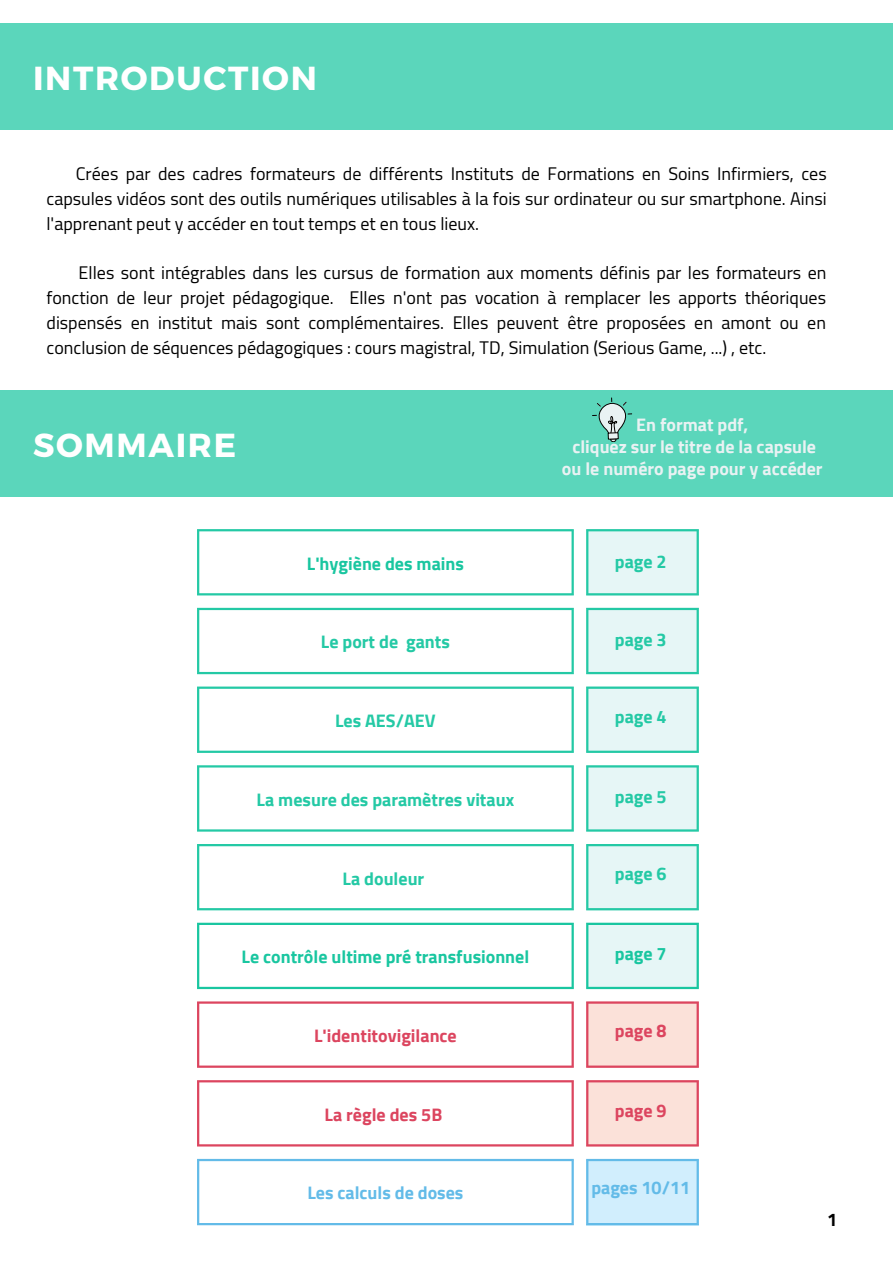
<style>
.page{position:relative;width:893px;height:1264px;background:#fff}
.page>*{position:absolute;margin:0;border:0;box-sizing:border-box;transform-origin:0 0}
.t1{font:700 33.3px "Montserrat";letter-spacing:.05em;color:#fff}
.t2{font:18px/24.8px "Cairo";color:#000;text-align:justify}
.t3{font:700 18px "Cairo";color:#24c9a5}
.t4{font:700 18px/22.5px "Cairo";color:#e9f2f3;text-align:center}
.t5{font:700 18px "Cairo";color:#19c6a0}
.t6{font:700 18px "Cairo";color:#dc455f}
.t7{font:700 18px "Cairo";color:#63bbe8}
.t8{font:700 18px "Cairo";color:#000}
</style>
<div class="page">
<div style="left:0;top:23px;width:892px;height:107px;background:#5bd6bb"></div>
<div style="left:0;top:390px;width:892px;height:107px;background:#5bd6bb"></div>
<svg style="left:197px;top:531px;width:376px;height:691px"></svg>
<svg style="left:586px;top:531px;width:112px;height:455px;background:#e7f6f6"></svg>
<svg style="left:586px;top:1003px;width:112px;height:141px;background:#fae0da"></svg>
<div style="left:586px;top:1158px;width:112px;height:67px;background:#d1eefd"></div>
<hr style="left:197px;top:531px;width:2px;height:62px;background:#24c9a5">
<hr style="left:571px;top:531px;width:2px;height:62px;background:#24c9a5">
<hr style="left:197px;top:529px;width:376px;height:2px;background:#24c9a5">
<hr style="left:197px;top:593px;width:376px;height:2px;background:#24c9a5">
<hr style="left:586px;top:531px;width:2px;height:62px;background:#24c9a5">
<hr style="left:696px;top:531px;width:2px;height:62px;background:#24c9a5">
<hr style="left:586px;top:529px;width:112px;height:2px;background:#24c9a5">
<hr style="left:586px;top:593px;width:112px;height:2px;background:#24c9a5">
<hr style="left:197px;top:610px;width:2px;height:62px;background:#24c9a5">
<hr style="left:571px;top:610px;width:2px;height:62px;background:#24c9a5">
<hr style="left:197px;top:608px;width:376px;height:2px;background:#24c9a5">
<hr style="left:197px;top:672px;width:376px;height:2px;background:#24c9a5">
<hr style="left:586px;top:610px;width:2px;height:62px;background:#24c9a5">
<hr style="left:696px;top:610px;width:2px;height:62px;background:#24c9a5">
<hr style="left:586px;top:608px;width:112px;height:2px;background:#24c9a5">
<hr style="left:586px;top:672px;width:112px;height:2px;background:#24c9a5">
<hr style="left:197px;top:688px;width:2px;height:62px;background:#24c9a5">
<hr style="left:571px;top:688px;width:2px;height:62px;background:#24c9a5">
<hr style="left:197px;top:686px;width:376px;height:2px;background:#24c9a5">
<hr style="left:197px;top:750px;width:376px;height:3px;background:#24c9a5">
<hr style="left:586px;top:688px;width:2px;height:62px;background:#24c9a5">
<hr style="left:696px;top:688px;width:2px;height:62px;background:#24c9a5">
<hr style="left:586px;top:686px;width:112px;height:2px;background:#24c9a5">
<hr style="left:586px;top:750px;width:112px;height:3px;background:#24c9a5">
<hr style="left:197px;top:767px;width:2px;height:62px;background:#24c9a5">
<hr style="left:571px;top:767px;width:2px;height:62px;background:#24c9a5">
<hr style="left:197px;top:765px;width:376px;height:2px;background:#24c9a5">
<hr style="left:197px;top:829px;width:376px;height:2px;background:#24c9a5">
<hr style="left:586px;top:767px;width:2px;height:62px;background:#24c9a5">
<hr style="left:696px;top:767px;width:2px;height:62px;background:#24c9a5">
<hr style="left:586px;top:765px;width:112px;height:2px;background:#24c9a5">
<hr style="left:586px;top:829px;width:112px;height:2px;background:#24c9a5">
<hr style="left:197px;top:846px;width:2px;height:62px;background:#24c9a5">
<hr style="left:571px;top:846px;width:2px;height:62px;background:#24c9a5">
<hr style="left:197px;top:844px;width:376px;height:2px;background:#24c9a5">
<hr style="left:197px;top:908px;width:376px;height:2px;background:#24c9a5">
<hr style="left:586px;top:846px;width:2px;height:62px;background:#24c9a5">
<hr style="left:696px;top:846px;width:2px;height:62px;background:#24c9a5">
<hr style="left:586px;top:844px;width:112px;height:2px;background:#24c9a5">
<hr style="left:586px;top:908px;width:112px;height:2px;background:#24c9a5">
<hr style="left:197px;top:925px;width:2px;height:61px;background:#19c6a0">
<hr style="left:571px;top:925px;width:2px;height:61px;background:#19c6a0">
<hr style="left:197px;top:922px;width:376px;height:3px;background:#19c6a0">
<hr style="left:197px;top:986px;width:376px;height:3px;background:#19c6a0">
<hr style="left:586px;top:925px;width:2px;height:61px;background:#19c6a0">
<hr style="left:696px;top:925px;width:2px;height:61px;background:#19c6a0">
<hr style="left:586px;top:922px;width:112px;height:3px;background:#19c6a0">
<hr style="left:586px;top:986px;width:112px;height:3px;background:#19c6a0">
<hr style="left:197px;top:1003px;width:2px;height:62px;background:#dc455f">
<hr style="left:571px;top:1003px;width:2px;height:62px;background:#dc455f">
<hr style="left:197px;top:1001px;width:376px;height:2px;background:#dc455f">
<hr style="left:197px;top:1065px;width:376px;height:2px;background:#dc455f">
<hr style="left:586px;top:1003px;width:2px;height:62px;background:#dc455f">
<hr style="left:696px;top:1003px;width:2px;height:62px;background:#dc455f">
<hr style="left:586px;top:1001px;width:112px;height:2px;background:#dc455f">
<hr style="left:586px;top:1065px;width:112px;height:2px;background:#dc455f">
<hr style="left:197px;top:1082px;width:2px;height:62px;background:#dc455f">
<hr style="left:571px;top:1082px;width:2px;height:62px;background:#dc455f">
<hr style="left:197px;top:1080px;width:376px;height:2px;background:#dc455f">
<hr style="left:197px;top:1144px;width:376px;height:2px;background:#dc455f">
<hr style="left:586px;top:1082px;width:2px;height:62px;background:#dc455f">
<hr style="left:696px;top:1082px;width:2px;height:62px;background:#dc455f">
<hr style="left:586px;top:1080px;width:112px;height:2px;background:#dc455f">
<hr style="left:586px;top:1144px;width:112px;height:2px;background:#dc455f">
<hr style="left:197px;top:1161px;width:2px;height:61px;background:#63bbe8">
<hr style="left:571px;top:1161px;width:2px;height:61px;background:#63bbe8">
<hr style="left:197px;top:1158px;width:376px;height:3px;background:#63bbe8">
<hr style="left:197px;top:1222px;width:376px;height:3px;background:#63bbe8">
<hr style="left:586px;top:1161px;width:2px;height:61px;background:#63bbe8">
<hr style="left:696px;top:1161px;width:2px;height:61px;background:#63bbe8">
<hr style="left:586px;top:1158px;width:112px;height:3px;background:#63bbe8">
<hr style="left:586px;top:1222px;width:112px;height:3px;background:#63bbe8">
<svg style="left:592px;top:397px;width:40px;height:45px"></svg>
<div style="left:608px;top:433px;width:10px;height:6px;background:#e9f2f3"></div>
<div style="left:607px;top:432px;width:11px;height:7px;border:1px solid #040200"></div>
<h1 class="t1" style="left:33px;top:57px;width:285px">INTRODUCTION</h1>
<p class="t2" style="left:46px;top:162px;width:781px;text-indent:29px">Crées par des cadres formateurs de différents Instituts de Formations en Soins Infirmiers, ces capsules vidéos sont des outils numériques utilisables à la fois sur ordinateur ou sur smartphone. Ainsi l'apprenant peut y accéder en tout temps et en tous lieux.</p>
<p class="t2" style="left:46px;top:261px;width:781px;text-indent:32px">Elles sont intégrables dans les cursus de formation aux moments définis par les formateurs en fonction de leur projet pédagogique. Elles n'ont pas vocation à remplacer les apports théoriques dispensés en institut mais sont complémentaires. Elles peuvent être proposées en amont ou en conclusion de séquences pédagogiques : cours magistral, TD, Simulation (Serious Game, ...) , etc.</p>
<h1 class="t1" style="left:33px;top:423px;width:204px">SOMMAIRE</h1>
<p class="t5" style="left:307px;top:553px;width:159px">L'hygiène des mains</p>
<p class="t3" style="left:321px;top:631px;width:130px">Le port de gants</p>
<p class="t3" style="left:335px;top:710px;width:102px">Les AES/AEV</p>
<p class="t3" style="left:256px;top:789px;width:259px">La mesure des paramètres vitaux</p>
<p class="t3" style="left:342px;top:867px;width:83px">La douleur</p>
<p class="t5" style="left:241px;top:946px;width:289px">Le contrôle ultime pré transfusionnel</p>
<p class="t6" style="left:314px;top:1025px;width:144px">L'identitovigilance</p>
<p class="t6" style="left:324px;top:1103px;width:119px">La règle des 5B</p>
<p class="t7" style="left:307px;top:1182px;width:158px">Les calculs de doses</p>
<p class="t4" style="left:562px;top:413px;width:262px">En format pdf,<br>cliquez sur le titre de la capsule ou le numéro page pour y accéder</p>
<p class="t3" style="left:615px;top:551px;width:53px">page 2</p>
<p class="t3" style="left:615px;top:629px;width:53px">page 3</p>
<p class="t3" style="left:615px;top:705px;width:53px">page 4</p>
<p class="t3" style="left:615px;top:786px;width:53px">page 5</p>
<p class="t3" style="left:615px;top:862px;width:53px">page 6</p>
<p class="t5" style="left:615px;top:943px;width:53px">page 7</p>
<p class="t6" style="left:615px;top:1019px;width:53px">page 8</p>
<p class="t6" style="left:615px;top:1100px;width:53px">page 9</p>
<p class="t7" style="left:591px;top:1176px;width:100px">pages 10/11</p>
<p class="t8" style="left:827px;top:1209px;width:12px">1</p>
</div>
